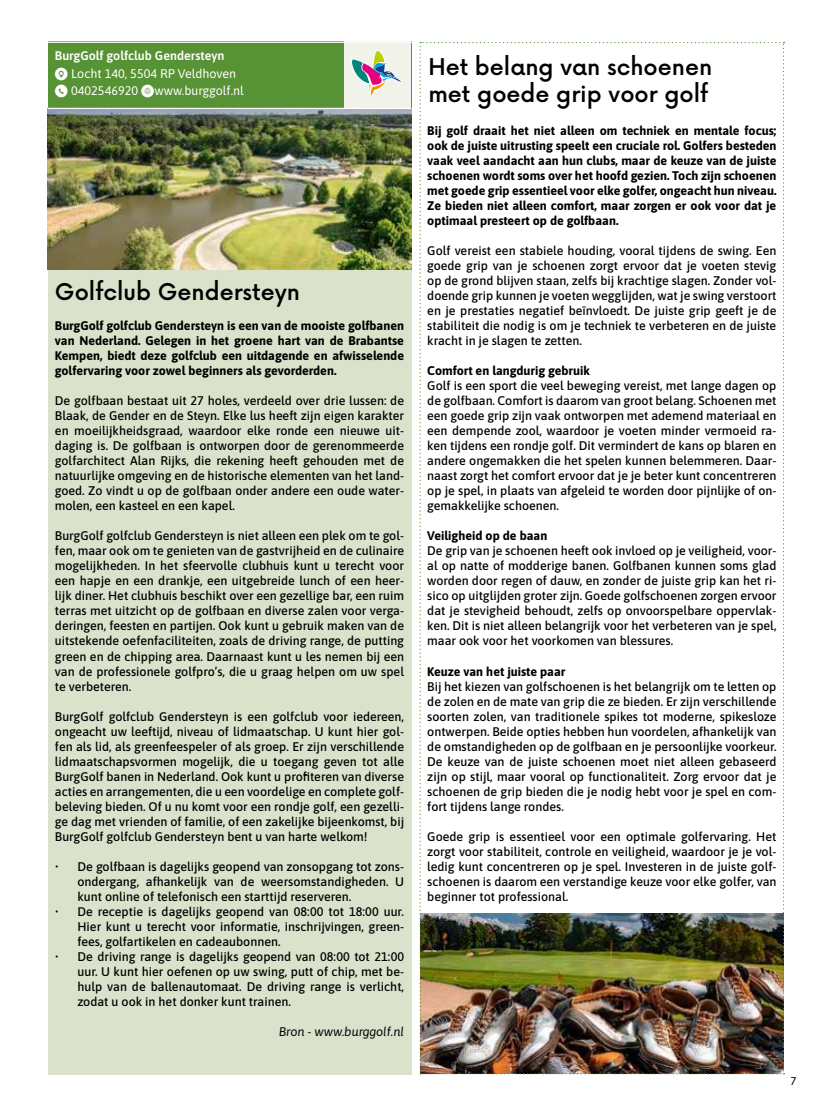
<style>
.page{position:relative;width:833px;height:1117px;background:#fff}
.page>*{position:absolute;margin:0;border:0;box-sizing:border-box;transform-origin:0 0}
.t1{font:500 28.12px/27px "Now";color:#000}
.t2{font:12.5px/15px "Asap";color:#000;text-align:justify}
.t3{font:12.5px/17.5px "Asap";color:#fff}
.t4{font:italic 12.5px "Asap";color:#000}
.t5{font:11.25px "Asap";color:#000}
.s1{font-family:"Social Media Circled"}
</style>
<div class="page">
<div style="left:48px;top:158px;width:363px;height:917px;background:#dbe2cb"></div>
<div style="left:48px;top:42px;width:363px;height:32px;background:#579234"></div>
<div style="left:48px;top:59px;width:363px;height:32px;background:#579234"></div>
<div style="left:48px;top:77px;width:363px;height:32px;background:#579234"></div>
<img style="left:48px;top:109px;width:363px;height:160px">
<div style="left:344px;top:42px;width:67px;height:66px;background:#f1f3eb"></div>
<hr style="left:48px;top:108px;width:363px;height:1px;background:#fff">
<svg style="left:351px;top:50px;width:51px;height:47px"></svg>
<hr style="left:39px;top:42px;width:748px;height:1px;background:#fff">
<svg style="left:419px;top:42px;width:365px;height:1032px"></svg>
<p class="t3" style="left:55px;top:48px;width:190px">BurgGolf golfclub Gendersteyn<br><span class="s1">9</span> Locht 140, 5504 RP Veldhoven <span class="s1">m</span> 0402546920 <span class="s1">K</span>www.burggolf.nl</p>
<h1 class="t1" style="left:55px;top:280px;width:247px">Golfclub Gendersteyn</h1>
<p class="t2" style="left:55px;top:319px;width:351px">BurgGolf golfclub Gendersteyn is een van de mooiste golfbanen van Nederland. Gelegen in het groene hart van de Brabantse Kempen, biedt deze golfclub een uitdagende en afwisselende golfervaring voor zowel beginners als gevorderden.</p>
<p class="t2" style="left:55px;top:394px;width:351px">De golfbaan bestaat uit 27 holes, verdeeld over drie lussen: de Blaak, de Gender en de Steyn. Elke lus heeft zijn eigen karakter en moeilijkheidsgraad, waardoor elke ronde een nieuwe uit&shy;daging is. De golfbaan is ontworpen door de gerenommeerde golfarchitect Alan Rijks, die rekening heeft gehouden met de natuurlijke omgeving en de historische elementen van het land&shy;goed. Zo vindt u op de golfbaan onder andere een oude water&shy;molen, een kasteel en een kapel.</p>
<p class="t2" style="left:55px;top:529px;width:351px">BurgGolf golfclub Gendersteyn is niet alleen een plek om te gol&shy;fen, maar ook om te genieten van de gastvrijheid en de culinaire mogelijkheden. In het sfeervolle clubhuis kunt u terecht voor een hapje en een drankje, een uitgebreide lunch of een heer&shy;lijk diner. Het clubhuis beschikt over een gezellige bar, een ruim terras met uitzicht op de golfbaan en diverse zalen voor verga&shy;deringen, feesten en partijen. Ook kunt u gebruik maken van de uitstekende oefenfaciliteiten, zoals de driving range, de putting green en de chipping area. Daarnaast kunt u les nemen bij een van de professionele golfpro’s, die u graag helpen om uw spel te verbeteren.</p>
<p class="t2" style="left:55px;top:709px;width:351px">BurgGolf golfclub Gendersteyn is een golfclub voor iedereen, ongeacht uw leeftijd, niveau of lidmaatschap. U kunt hier gol&shy;fen als lid, als greenfeespeler of als groep. Er zijn verschillende lidmaatschapsvormen mogelijk, die u toegang geven tot alle BurgGolf banen in Nederland. Ook kunt u pro昀椀teren van diverse acties en arrangementen, die u een voordelige en complete golf&shy;beleving bieden. Of u nu komt voor een rondje golf, een gezelli&shy;ge dag met vrienden of familie, of een zakelijke bijeenkomst, bij BurgGolf golfclub Gendersteyn bent u van harte welkom!</p>
<p class="t2" style="left:77px;top:859px;width:328px;text-indent:-23px">• De golfbaan is dagelijks geopend van zonsopgang tot zons&shy;ondergang, afhankelijk van de weersomstandigheden. U kunt online of telefonisch een starttijd reserveren.</p>
<p class="t2" style="left:77px;top:904px;width:328px;text-indent:-23px">• De receptie is dagelijks geopend van 08:00 tot 18:00 uur.<br>Hier kunt u terecht voor informatie, inschrijvingen, green&shy;fees, golfartikelen en cadeaubonnen.</p>
<p class="t2" style="left:77px;top:949px;width:328px;text-indent:-23px">• De driving range is dagelijks geopend van 08:00 tot 21:00 uur. U kunt hier oefenen op uw swing, putt of chip, met be&shy;hulp van de ballenautomaat. De driving range is verlicht, zodat u ook in het donker kunt trainen.</p>
<p class="t4" style="left:279px;top:1026px;width:127px">Bron - www.burggolf.nl</p>
<h1 class="t1" style="left:428px;top:55px;width:285px">Het belang van schoenen met goede grip voor golf</h1>
<p class="t2" style="left:427px;top:124px;width:351px">Bij golf draait het niet alleen om techniek en mentale focus; ook de juiste uitrusting speelt een cruciale rol. Golfers besteden vaak veel aandacht aan hun clubs, maar de keuze van de juiste schoenen wordt soms over het hoofd gezien. Toch zijn schoenen met goede grip essentieel voor elke golfer, ongeacht hun niveau.<br>Ze bieden niet alleen comfort, maar zorgen er ook voor dat je optimaal presteert op de golfbaan.</p>
<p class="t2" style="left:427px;top:244px;width:351px">Golf vereist een stabiele houding, vooral tijdens de swing. Een goede grip van je schoenen zorgt ervoor dat je voeten stevig op de grond blijven staan, zelfs bij krachtige slagen. Zonder vol&shy;doende grip kunnen je voeten wegglijden, wat je swing verstoort en je prestaties negatief beïnvloedt. De juiste grip geeft je de stabiliteit die nodig is om je techniek te verbeteren en de juiste kracht in je slagen te zetten.</p>
<p class="t2" style="left:427px;top:364px;width:351px;text-align:left">Comfort en langdurig gebruik<br>Golf is een sport die veel beweging vereist, met lange dagen op de golfbaan. Comfort is daarom van groot belang. Schoenen met een goede grip zijn vaak ontworpen met ademend materiaal en een dempende zool, waardoor je voeten minder vermoeid ra&shy;ken tijdens een rondje golf. Dit vermindert de kans op blaren en andere ongemakken die het spelen kunnen belemmeren. Daar&shy;naast zorgt het comfort ervoor dat je je beter kunt concentreren op je spel, in plaats van afgeleid te worden door pijnlijke of on&shy;gemakkelijke schoenen.</p>
<p class="t2" style="left:427px;top:529px;width:351px;text-align:left">Veiligheid op de baan<br>De grip van je schoenen heeft ook invloed op je veiligheid, voor&shy;al op natte of modderige banen. Golfbanen kunnen soms glad worden door regen of dauw, en zonder de juiste grip kan het ri&shy;sico op uitglijden groter zijn. Goede golfschoenen zorgen ervoor dat je stevigheid behoudt, zelfs op onvoorspelbare oppervlak&shy;ken. Dit is niet alleen belangrijk voor het verbeteren van je spel, maar ook voor het voorkomen van blessures.</p>
<p class="t2" style="left:427px;top:664px;width:351px;text-align:left">Keuze van het juiste paar<br>Bij het kiezen van golfschoenen is het belangrijk om te letten op de zolen en de mate van grip die ze bieden. Er zijn verschillende soorten zolen, van traditionele spikes tot moderne, spikesloze ontwerpen. Beide opties hebben hun voordelen, afhankelijk van de omstandigheden op de golfbaan en je persoonlijke voorkeur.<br>De keuze van de juiste schoenen moet niet alleen gebaseerd zijn op stijl, maar vooral op functionaliteit. Zorg ervoor dat je schoenen de grip bieden die je nodig hebt voor je spel en com&shy;fort tijdens lange rondes.</p>
<p class="t2" style="left:427px;top:829px;width:351px">Goede grip is essentieel voor een optimale golfervaring. Het zorgt voor stabiliteit, controle en veiligheid, waardoor je je vol&shy;ledig kunt concentreren op je spel. Investeren in de juiste golf&shy;schoenen is daarom een verstandige keuze voor elke golfer, van beginner tot professional.</p>
<p class="t5" style="left:790px;top:1076px;width:8px">7</p>
</div>
